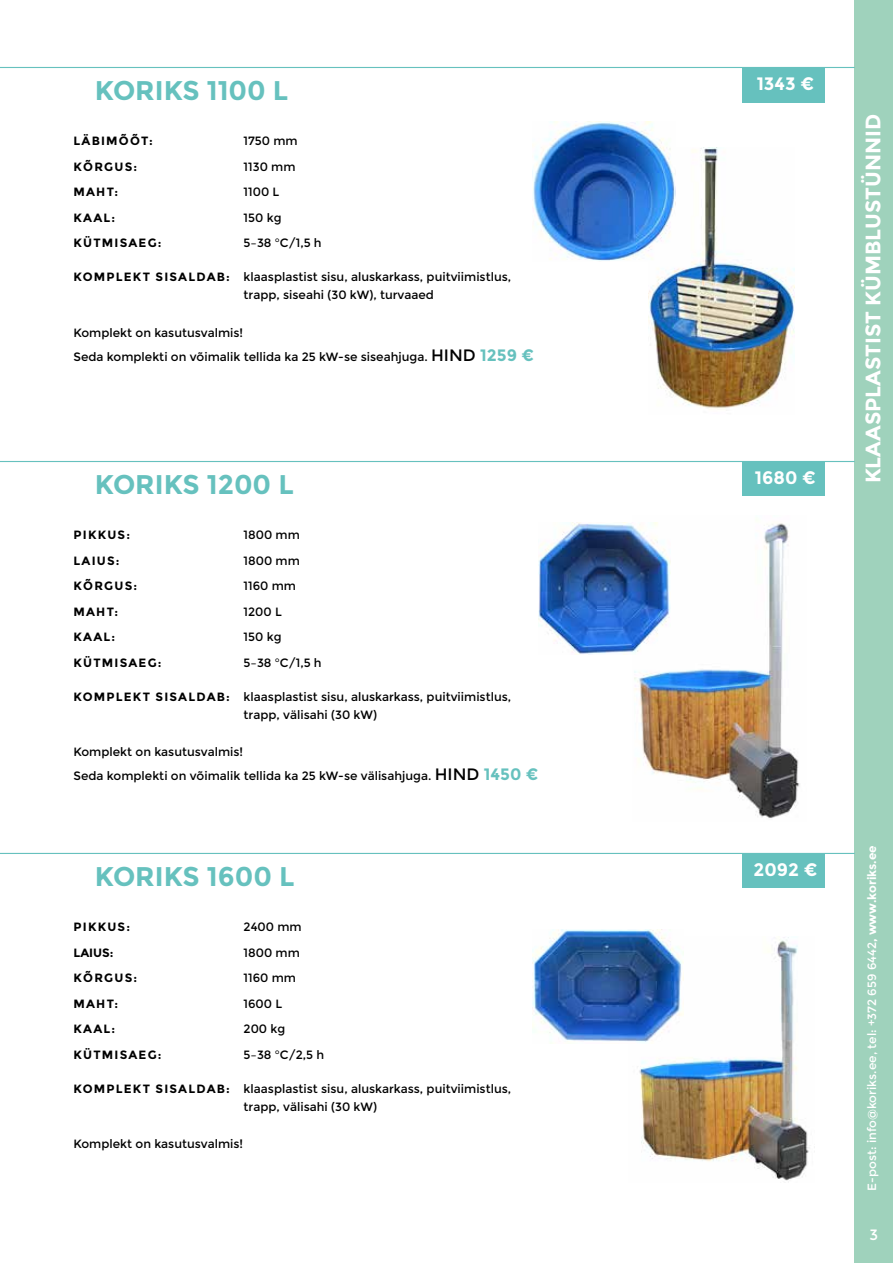
<style>
.page{position:relative;width:893px;height:1263px;background:#fff}
.page>*{position:absolute;margin:0;border:0;box-sizing:border-box;transform-origin:0 0}
.t1{font:700 27px "Montserrat";color:#66c1be}
.t2{font:700 21px "Montserrat";color:#fff}
.t3{font:700 18px "Montserrat";color:#fff}
.t4{font:15px "Montserrat";color:#fff}
.t5{font:12px/18px "Montserrat";color:#000}
.t6{font:700 12px "Montserrat";letter-spacing:.1em;color:#000}
.t7{font:12px "Montserrat";color:#fff}
.s1{font-weight:700}
.s2{font-size:16.5px}
.s3{font-weight:700;font-size:16.5px;color:#66c1be}
</style>
<div class="page">
<div style="left:855px;top:0;width:38px;height:1263px;background:#9fd2bc"></div>
<hr style="left:0;top:853px;width:855px;height:1px;background:#66c1be">
<hr style="left:0;top:461px;width:855px;height:1px;background:#66c1be">
<hr style="left:0;top:67px;width:855px;height:1px;background:#66c1be">
<img style="left:634px;top:523px;width:166px;height:296px">
<img style="left:648px;top:147px;width:146px;height:263px">
<img style="left:538px;top:522px;width:132px;height:132px">
<img style="left:532px;top:121px;width:143px;height:140px">
<img style="left:639px;top:937px;width:170px;height:244px">
<img style="left:532px;top:930px;width:151px;height:114px">
<div style="left:742px;top:461px;width:82px;height:34px;background:#66c1be"></div>
<div style="left:742px;top:68px;width:82px;height:34px;background:#66c1be"></div>
<div style="left:742px;top:853px;width:82px;height:34px;background:#66c1be"></div>
<h1 class="t1" style="left:95px;top:75px;width:195px">KORIKS 1100 L</h1>
<p class="t6" style="left:74px;top:134px;width:81px">LÄBIMÕÕT:</p>
<p class="t5" style="left:244px;top:132px;width:56px">1750 mm</p>
<p class="t6" style="left:74px;top:159px;width:65px">KÕRGUS:</p>
<p class="t5" style="left:244px;top:158px;width:53px">1130 mm</p>
<p class="t6" style="left:74px;top:185px;width:46px">MAHT:</p>
<p class="t5" style="left:244px;top:183px;width:37px">1100 L</p>
<p class="t6" style="left:74px;top:210px;width:43px">KAAL:</p>
<p class="t5" style="left:244px;top:209px;width:39px">150 kg</p>
<p class="t6" style="left:74px;top:236px;width:90px">KÜTMISAEG:</p>
<p class="t5" style="left:244px;top:234px;width:80px">5–38 °C/1,5 h</p>
<p class="t5" style="left:244px;top:268px;width:269px;text-indent:-170px"><span class="s1">KOMPLEKT SISALDAB:</span> klaasplastist sisu, aluskarkass, puitviimistlus, trapp, siseahi (30 kW), turvaaed</p>
<p class="t5" style="left:74px;top:321px;width:462px;line-height:24px">Komplekt on kasutusvalmis!<br>Seda komplekti on võimalik tellida ka 25 kW-se siseahjuga. <span class="s2">HIND</span> <span class="s3">1259 €</span></p>
<h1 class="t1" style="left:95px;top:469px;width:200px">KORIKS 1200 L</h1>
<p class="t6" style="left:74px;top:528px;width:58px">PIKKUS:</p>
<p class="t5" style="left:244px;top:526px;width:58px">1800 mm</p>
<p class="t6" style="left:74px;top:553px;width:48px">LAIUS:</p>
<p class="t5" style="left:244px;top:552px;width:58px">1800 mm</p>
<p class="t6" style="left:74px;top:579px;width:65px">KÕRGUS:</p>
<p class="t5" style="left:244px;top:577px;width:54px">1160 mm</p>
<p class="t6" style="left:74px;top:604px;width:46px">MAHT:</p>
<p class="t5" style="left:244px;top:603px;width:40px">1200 L</p>
<p class="t6" style="left:74px;top:630px;width:43px">KAAL:</p>
<p class="t5" style="left:244px;top:628px;width:39px">150 kg</p>
<p class="t6" style="left:74px;top:655px;width:90px">KÜTMISAEG:</p>
<p class="t5" style="left:244px;top:654px;width:80px">5–38 °C/1,5 h</p>
<p class="t5" style="left:244px;top:688px;width:269px;text-indent:-170px"><span class="s1">KOMPLEKT SISALDAB:</span> klaasplastist sisu, aluskarkass, puitviimistlus, trapp, välisahi (30 kW)</p>
<p class="t5" style="left:74px;top:740px;width:466px;line-height:24px">Komplekt on kasutusvalmis!<br>Seda komplekti on võimalik tellida ka 25 kW-se välisahjuga. <span class="s2">HIND</span> <span class="s3">1450 €</span></p>
<h1 class="t1" style="left:95px;top:861px;width:201px">KORIKS 1600 L</h1>
<p class="t6" style="left:74px;top:920px;width:58px">PIKKUS:</p>
<p class="t5" style="left:244px;top:918px;width:60px">2400 mm</p>
<p class="t6" style="left:74px;top:945px;width:42px">LAIUS:</p>
<p class="t5" style="left:244px;top:944px;width:58px">1800 mm</p>
<p class="t6" style="left:74px;top:971px;width:65px">KÕRGUS:</p>
<p class="t5" style="left:244px;top:969px;width:54px">1160 mm</p>
<p class="t6" style="left:74px;top:996px;width:46px">MAHT:</p>
<p class="t5" style="left:244px;top:995px;width:40px">1600 L</p>
<p class="t6" style="left:74px;top:1022px;width:43px">KAAL:</p>
<p class="t5" style="left:244px;top:1020px;width:43px">200 kg</p>
<p class="t6" style="left:74px;top:1047px;width:90px">KÜTMISAEG:</p>
<p class="t5" style="left:244px;top:1046px;width:82px">5–38 °C/2,5 h</p>
<p class="t5" style="left:244px;top:1080px;width:269px;text-indent:-170px"><span class="s1">KOMPLEKT SISALDAB:</span> klaasplastist sisu, aluskarkass, puitviimistlus, trapp, välisahi (30 kW)</p>
<p class="t5" style="left:74px;top:1135px;width:171px">Komplekt on kasutusvalmis!</p>
<h3 class="t3" style="left:757px;top:73px;width:59px">1343 €</h3>
<h3 class="t3" style="left:755px;top:467px;width:63px">1680 €</h3>
<h2 class="t2" style="left:860px;top:483px;width:371px;rotate:-90deg">KLAASPLASTIST KÜMBLUSTÜNNID</h2>
<h3 class="t3" style="left:753px;top:859px;width:66px">2092 €</h3>
<p class="t7" style="left:865px;top:1191px;width:347px;rotate:-90deg">E-post: info@koriks.ee, tel: +372 659 6442<span class="s1">, www.koriks.ee</span></p>
<p class="t4" style="left:869px;top:1226px;width:10px">3</p>
</div>
